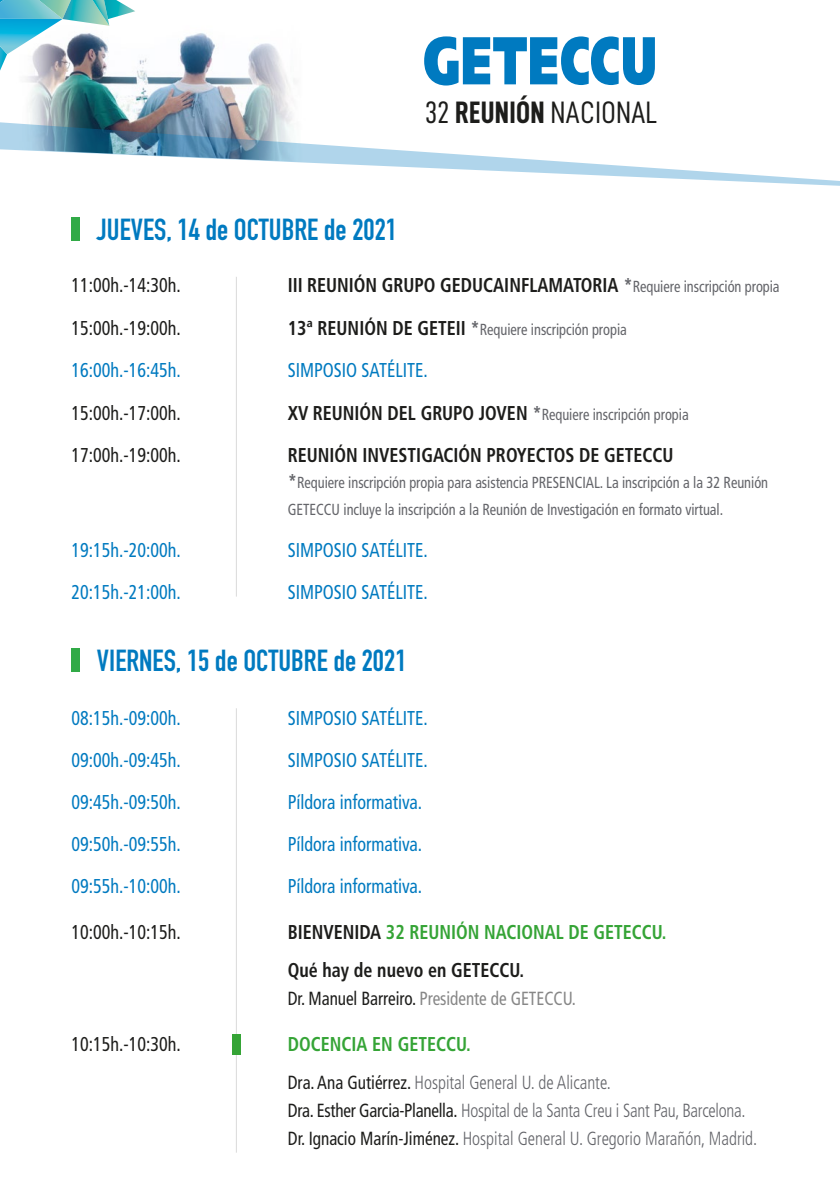
<style>
.page{position:relative;width:840px;height:1191px;background:#fff}
.page>*{position:absolute;margin:0;border:0;box-sizing:border-box;transform-origin:0 0}
.t1{font:31px "D DIN Condensed";letter-spacing:.01em;color:#1d1d1b}
.t2{font:700 30px "DIN Condensed";color:#007ac0}
.t3{font:condensed 20px "Frutiger LT Std";color:#007ac0;scale:.9 1}
.t4{font:700 condensed 20px/38px "Frutiger LT Std";color:#1d1d1b;scale:.9 1}
.t5{font:condensed 20px "Frutiger LT Std";color:#1d1d1b;scale:.9 1}
.t6{font:700 condensed 20px "Frutiger LT Std";color:#35a436;scale:.9 1}
.t7{font:300 condensed 19px/28px "Frutiger LT Std";color:#64656a;scale:.9 1}
.t8{font:condensed 19px "Frutiger LT Std";letter-spacing:-.005em;color:#878787;scale:.9 1}
.t9{font:condensed 16px/27px "Frutiger LT Std";letter-spacing:-.005em;color:#64656a;scale:.9 1}
.s1{font-family:"D DIN Condensed Bold"}
.s2{color:#64656a}
.s3{font-weight:400;font-size:16px;color:#64656a}
.s4{font-weight:700;font-size:20px;color:#1d1d1b}
.s5{font-weight:700;font-size:20px}
.s6{color:#35a436}
.s7{color:#1d1d1b}
.s8{font-weight:400;color:#1d1d1b}
</style>
<div class="page">
<img style="left:26px;top:33px;width:266px;height:89px">
<svg style="left:424px;top:36px;width:230px;height:50px"></svg>
<svg style="left:0;top:122px;width:839px;height:64px"></svg>
<hr style="left:236px;top:277px;width:1px;height:319px;background:#dadada">
<hr style="left:236px;top:708px;width:1px;height:444px;background:#dadada">
<div style="left:232px;top:1034px;width:8px;height:20px;background:#35a436"></div>
<img style="left:0;top:0;width:135px;height:71px">
<div style="left:71px;top:217px;width:8px;height:24px;background:#31aa47"></div>
<div style="left:71px;top:648px;width:8px;height:24px;background:#31aa47"></div>
<h1 class="t1" style="left:425px;top:96px;width:233px">32 <span class="s1">REUNIÓN</span> NACIONAL</h1>
<h2 class="t2" style="left:97px;top:209px;width:301px">JUEVES, 14 de OCTUBRE de 2021</h2>
<p class="t5" style="left:72px;top:274px;width:123px">11:00h.-14:30h.</p>
<p class="t4" style="left:288px;top:266px;width:547px">III REUNIÓN GRUPO GEDUCAINFLAMATORIA <span class="s2">*</span><span class="s3">Requiere inscripción propia</span></p>
<p class="t5" style="left:72px;top:317px;width:123px">15:00h.-19:00h.</p>
<p class="t9" style="left:288px;top:316px;width:378px"><span class="s4">13ª REUNIÓN DE GETEII</span> <span class="s5">*</span>Requiere inscripción propia</p>
<p class="t3" style="left:72px;top:359px;width:123px">16:00h.-16:45h.</p>
<p class="t3" style="left:288px;top:359px;width:157px">SIMPOSIO SATÉLITE.</p>
<p class="t5" style="left:72px;top:402px;width:123px">15:00h.-17:00h.</p>
<p class="t9" style="left:288px;top:401px;width:446px"><span class="s4">XV REUNIÓN DEL GRUPO JOVEN</span> <span class="s5">*</span>Requiere inscripción propia</p>
<p class="t5" style="left:72px;top:444px;width:123px">17:00h.-19:00h.</p>
<p class="t4" style="left:288px;top:436px;width:430px">REUNIÓN INVESTIGACIÓN PROYECTOS DE GETECCU</p>
<p class="t9" style="left:288px;top:469px;width:535px"><span class="s5">*</span>Requiere inscripción propia para asistencia PRESENCIAL. La inscripción a la 32 Reunión<br>GETECCU incluye la inscripción a la Reunión de Investigación en formato virtual.</p>
<p class="t3" style="left:72px;top:539px;width:123px">19:15h.-20:00h.</p>
<p class="t3" style="left:288px;top:539px;width:157px">SIMPOSIO SATÉLITE.</p>
<p class="t3" style="left:72px;top:581px;width:123px">20:15h.-21:00h.</p>
<p class="t3" style="left:288px;top:581px;width:157px">SIMPOSIO SATÉLITE.</p>
<h2 class="t2" style="left:97px;top:640px;width:311px">VIERNES, 15 de OCTUBRE de 2021</h2>
<p class="t3" style="left:72px;top:706px;width:123px">08:15h.-09:00h.</p>
<p class="t3" style="left:288px;top:706px;width:157px">SIMPOSIO SATÉLITE.</p>
<p class="t3" style="left:72px;top:748px;width:123px">09:00h.-09:45h.</p>
<p class="t3" style="left:288px;top:748px;width:157px">SIMPOSIO SATÉLITE.</p>
<p class="t3" style="left:72px;top:790px;width:123px">09:45h.-09:50h.</p>
<p class="t3" style="left:288px;top:790px;width:151px">Píldora informativa.</p>
<p class="t3" style="left:72px;top:832px;width:123px">09:50h.-09:55h.</p>
<p class="t3" style="left:288px;top:832px;width:151px">Píldora informativa.</p>
<p class="t3" style="left:72px;top:874px;width:123px">09:55h.-10:00h.</p>
<p class="t3" style="left:288px;top:874px;width:151px">Píldora informativa.</p>
<p class="t5" style="left:72px;top:920px;width:123px">10:00h.-10:15h.</p>
<p class="t4" style="left:288px;top:913px;width:422px">BIENVENIDA <span class="s6">32 REUNIÓN NACIONAL DE GETECCU.<br></span>Qué hay de nuevo en GETECCU.</p>
<p class="t8" style="left:288px;top:987px;width:321px"><span class="s7">Dr. Manuel Barreiro.</span> Presidente de GETECCU.</p>
<p class="t5" style="left:72px;top:1032px;width:123px">10:15h.-10:30h.</p>
<p class="t6" style="left:288px;top:1032px;width:205px">DOCENCIA EN GETECCU.</p>
<p class="t7" style="left:288px;top:1068px;width:523px"><span class="s8">Dra. Ana Gutiérrez.</span> Hospital General U. de Alicante.<br><span class="s8">Dra. Esther Garcia-Planella.</span> Hospital de la Santa Creu i Sant Pau, Barcelona.<br><span class="s8">Dr. Ignacio Marín-Jiménez.</span> Hospital General U. Gregorio Marañón, Madrid.</p>
</div>
